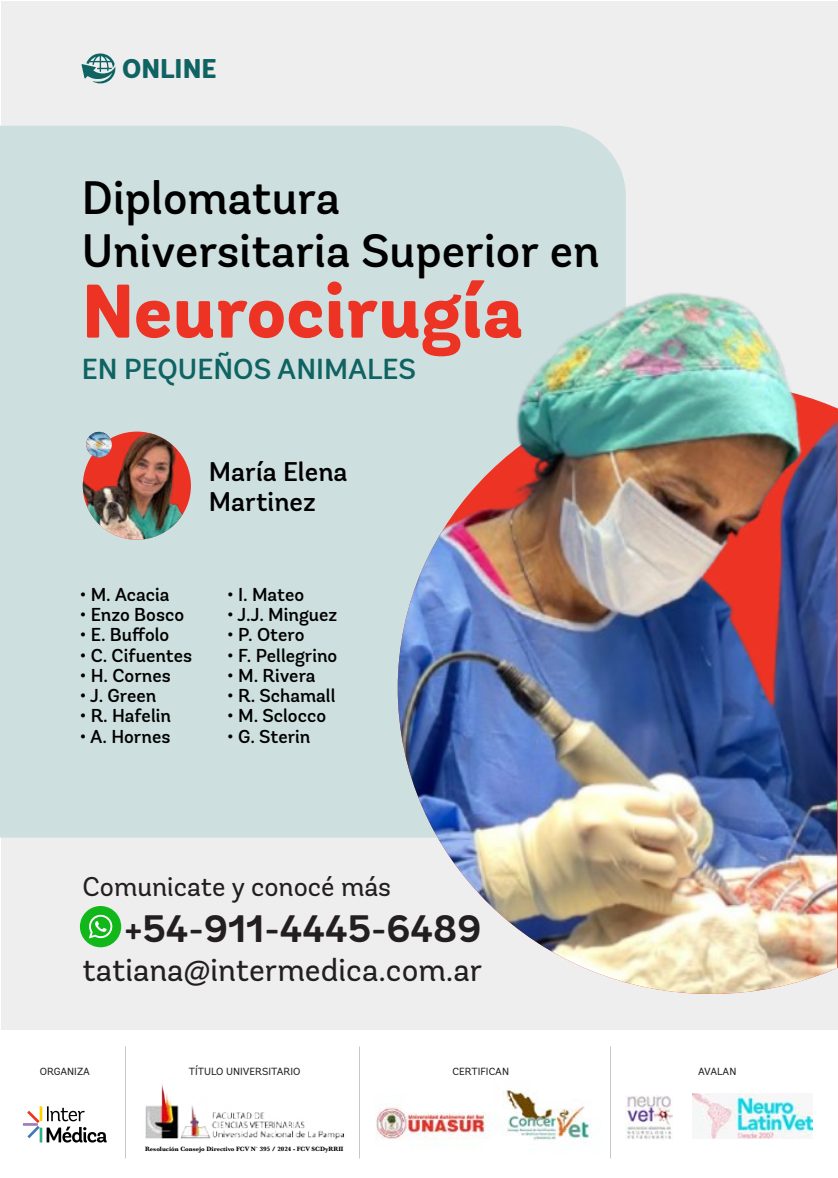
<style>
.page{position:relative;width:838px;height:1178px;background:#fff}
.page>*{position:absolute;margin:0;border:0;box-sizing:border-box;transform-origin:0 0}
.t1{font:800 75.75px "Andes Rounded";color:#ec3324}
.t2{font:500 46.8px/53.1px "Andes Rounded";color:#000}
.t3{font:700 38.1px "Andes Rounded";color:#231f20}
.t4{font:31.95px "Andes Rounded";color:#231f20}
.t5{font:500 28.95px "Andes Rounded";color:#0f6363}
.t6{font:27.15px "Andes Rounded";color:#231f20}
.t7{font:800 27.15px "Andes Rounded";color:#0f6363}
.t8{font:500 27px/29.2px "Andes Rounded";color:#000}
.t9{font:500 18.75px "Andes Rounded";color:#000}
.t10{font:10.35px "Andes Rounded";color:#231f20}
.t11{font:700 6.45px "Baskerville";color:#000}
.s1{font-family:"Montserrat";font-weight:600}
</style>
<div class="page">
<div style="left:1px;top:1px;width:836px;height:1175px;background:#eeeeef"></div>
<div style="left:1px;top:126px;width:625px;height:711px;background:#cedfdf"></div>
<svg style="left:80px;top:906px;width:41px;height:41px"></svg>
<svg style="left:81px;top:53px;width:35px;height:31px"></svg>
<img style="left:83px;top:432px;width:108px;height:108px;border-radius:54px">
<img style="left:86px;top:432px;width:26px;height:25px;border-radius:12px">
<img style="left:398px;top:382px;width:439px;height:612px">
<img style="left:486px;top:266px;width:351px;height:371px">
<div style="left:1px;top:1030px;width:836px;height:146px;background:#fff"></div>
<svg style="left:27px;top:1126px;width:13px;height:12px"></svg>
<hr style="left:23px;top:1123px;width:15px;height:3px;background:#a27bb5">
<svg style="left:27px;top:1111px;width:12px;height:12px"></svg>
<svg style="left:40px;top:1106px;width:67px;height:36px"></svg>
<img style="left:503px;top:1090px;width:88px;height:51px">
<img style="left:359px;top:1076px;width:127px;height:83px">
<img style="left:145px;top:1083px;width:200px;height:57px">
<img style="left:625px;top:1095px;width:47px;height:44px">
<img style="left:692px;top:1094px;width:120px;height:44px">
<h3 class="t7" style="left:122px;top:51px;width:96px">ONLINE</h3>
<h2 class="t2" style="left:82px;top:172px;width:519px">Diplomatura<br>Universitaria Superior en</h2>
<h1 class="t1" style="left:82px;top:263px;width:442px">Neurocirugía</h1>
<h3 class="t5" style="left:82px;top:351px;width:336px">EN PEQUEÑOS ANIMALES</h3>
<h3 class="t8" style="left:209px;top:458px;width:140px">María Elena<br>Martinez</h3>
<p class="t9" style="left:80px;top:583px;width:91px"><span class="s1">•</span> M. Acacia</p>
<p class="t9" style="left:80px;top:603px;width:106px"><span class="s1">•</span> Enzo Bosco</p>
<p class="t9" style="left:80px;top:623px;width:91px"><span class="s1">•</span> E. Buffolo</p>
<p class="t9" style="left:80px;top:644px;width:114px"><span class="s1">•</span> C. Cifuentes</p>
<p class="t9" style="left:80px;top:664px;width:92px"><span class="s1">•</span> H. Cornes</p>
<p class="t9" style="left:80px;top:684px;width:78px"><span class="s1">•</span> J. Green</p>
<p class="t9" style="left:80px;top:704px;width:93px"><span class="s1">•</span> R. Hafelin</p>
<p class="t9" style="left:80px;top:725px;width:92px"><span class="s1">•</span> A. Hornes</p>
<p class="t9" style="left:227px;top:583px;width:79px"><span class="s1">•</span> I. Mateo</p>
<p class="t9" style="left:227px;top:603px;width:112px"><span class="s1">•</span> J.J. Minguez</p>
<p class="t9" style="left:227px;top:623px;width:79px"><span class="s1">•</span> P. Otero</p>
<p class="t9" style="left:227px;top:644px;width:112px"><span class="s1">•</span> F. Pellegrino</p>
<p class="t9" style="left:227px;top:664px;width:90px"><span class="s1">•</span> M. Rivera</p>
<p class="t9" style="left:227px;top:684px;width:110px"><span class="s1">•</span> R. Schamall</p>
<p class="t9" style="left:227px;top:704px;width:100px"><span class="s1">•</span> M. Sclocco</p>
<p class="t9" style="left:227px;top:725px;width:85px"><span class="s1">•</span> G. Sterin</p>
<h3 class="t6" style="left:82px;top:870px;width:310px">Comunicate y conocé más</h3>
<h3 class="t3" style="left:124px;top:905px;width:358px">+54-911-4445-6489</h3>
<h3 class="t4" style="left:82px;top:951px;width:401px">tatiana@intermedica.com.ar</h3>
<p class="t10" style="left:40px;top:1065px;width:52px">ORGANIZA</p>
<p class="t10" style="left:189px;top:1065px;width:113px">TÍTULO UNIVERSITARIO</p>
<p class="t10" style="left:452px;top:1065px;width:58px">CERTIFICAN</p>
<p class="t10" style="left:698px;top:1065px;width:40px">AVALAN</p>
<p class="t11" style="left:145px;top:1144px;width:200px">Resolución Consejo Directivo FCV N˚ 395 / 2024 - FCV SCDyRRII</p>
</div>
